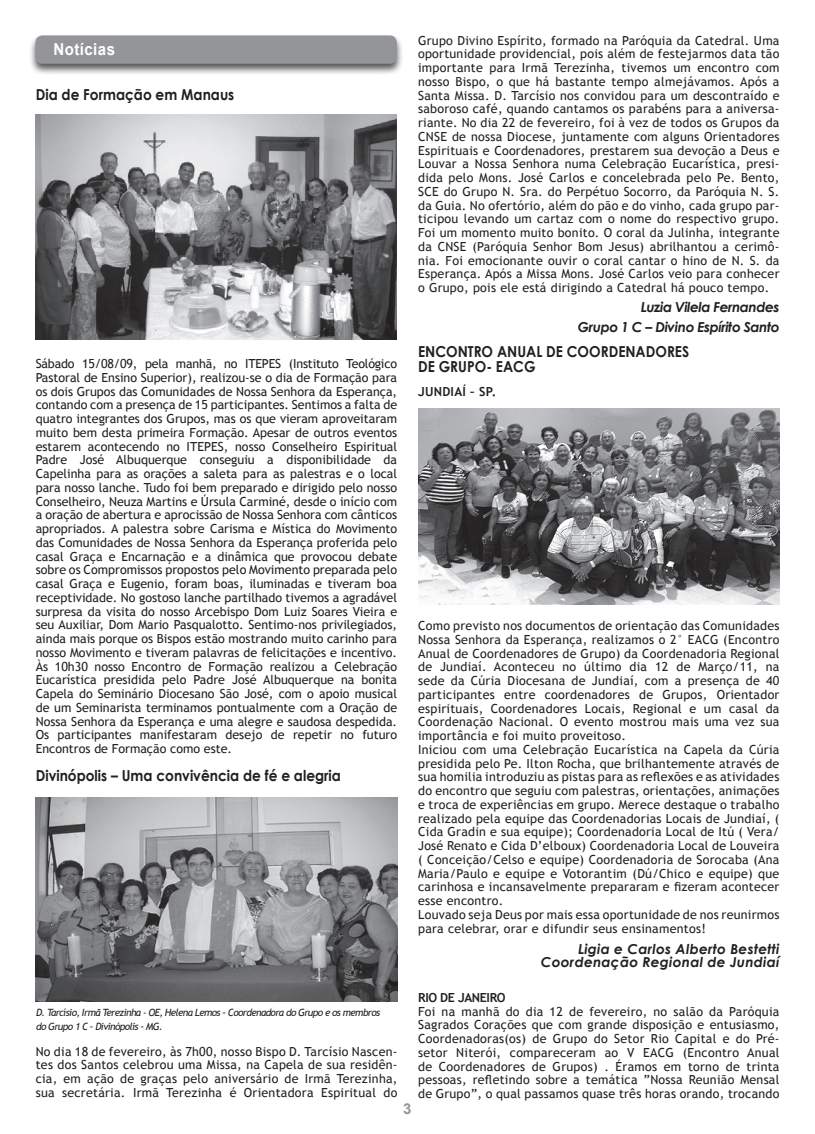
<style>
.page{position:relative;width:815px;height:1134px;background:#fff}
.page>*{position:absolute;margin:0;border:0;box-sizing:border-box;transform-origin:0 0}
.t1{font:700 16.5px "Arial";letter-spacing:.03em;color:#fff;scale:.91 1}
.t2{font:700 15.12px/15px "Century Gothic";color:#231f20;scale:.91 1}
.t3{font:700 15px "Arial";color:#939598}
.Título_3{font:italic 700 13.75px/13.8px "Century Gothic";letter-spacing:.02em;color:#231f20;text-align:right}
.Título_3-2{font:italic 700 13.75px "Century Gothic";letter-spacing:-.03em;color:#231f20}
.t4{font:12.5px/13.8px "Trebuchet MS";letter-spacing:.02em;color:#231f20;text-align:justify}
.Título_3-3{font:700 12.5px "Trebuchet MS";letter-spacing:-.03em;color:#231f20}
.Título_3-4{font:700 12.5px "Trebuchet MS";letter-spacing:.02em;color:#231f20}
.t5{font:italic 10px/13.8px "Trebuchet MS";letter-spacing:-.06em;color:#231f20}
</style>
<div class="page">
<img style="left:35px;top:114px;width:362px;height:225px">
<img style="left:36px;top:798px;width:361px;height:203px">
<div style="left:29px;top:34px;width:375px;height:42px;background:#231f20;opacity:.75"></div>
<div style="left:35px;top:35px;width:362px;height:29px;background:#939598;border-radius:7px"></div>
<img style="left:418px;top:408px;width:362px;height:197px">
<p class="t1" style="left:54px;top:38px;width:69px">Notícias</p>
<p class="t4" style="left:418px;top:34px;width:363px">Grupo Divino Espírito, formado na Paróquia da Catedral. Uma oportunidade providencial, pois além de festejarmos data tão importante para Irmã Terezinha, tivemos um encontro com nosso Bispo, o que há bastante tempo almejávamos. Após a Santa Missa. D. Tarcísio nos convidou para um descontraído e saboroso café, quando cantamos os parabéns para a aniversa&shy;riante. No dia 22 de fevereiro, foi à vez de todos os Grupos da CNSE de nossa Diocese, juntamente com alguns Orientadores Espirituais e Coordenadores, prestarem sua devoção a Deus e Louvar a Nossa Senhora numa Celebração Eucarística, presi&shy;dida pelo Mons. José Carlos e concelebrada pelo Pe. Bento, SCE do Grupo N. Sra. do Perpétuo Socorro, da Paróquia N. S. da Guia. No ofertório, além do pão e do vinho, cada grupo par&shy;ticipou levando um cartaz com o nome do respectivo grupo.<br>Foi um momento muito bonito. O coral da Julinha, integrante da CNSE (Paróquia Senhor Bom Jesus) abrilhantou a cerimô&shy;nia. Foi emocionante ouvir o coral cantar o hino de N. S. da Esperança. Após a Missa Mons. José Carlos veio para conhecer o Grupo, pois ele está dirigindo a Catedral há pouco tempo.</p>
<p class="Título_3-2" style="left:641px;top:297px;width:140px">Luzia Vilela Fernandes</p>
<p class="Título_3-2" style="left:578px;top:317px;width:203px">Grupo 1 C – Divino Espírito Santo</p>
<p class="t2" style="left:418px;top:343px;width:299px">ENCONTRO ANUAL DE COORDENADORES<br>DE GRUPO- EACG</p>
<p class="Título_3-4" style="left:418px;top:384px;width:80px">JUNDIAÍ – SP.</p>
<p class="t2" style="left:36px;top:86px;width:220px">Dia de Formação em Manaus</p>
<p class="t4" style="left:36px;top:357px;width:363px">Sábado 15/08/09, pela manhã, no ITEPES (Instituto Teológico Pastoral de Ensino Superior), realizou-se o dia de Formação para os dois Grupos das Comunidades de Nossa Senhora da Esperança, contando com a presença de 15 participantes. Sentimos a falta de quatro integrantes dos Grupos, mas os que vieram aproveitaram muito bem desta primeira Formação. Apesar de outros eventos estarem acontecendo no ITEPES, nosso Conselheiro Espiritual Padre José Albuquerque conseguiu a disponibilidade da Capelinha para as orações a saleta para as palestras e o local para nosso lanche. Tudo foi bem preparado e dirigido pelo nosso Conselheiro, Neuza Martins e Úrsula Carminé, desde o início com a oração de abertura e aprocissão de Nossa Senhora com cânticos apropriados. A palestra sobre Carisma e Mística do Movimento das Comunidades de Nossa Senhora da Esperança proferida pelo casal Graça e Encarnação e a dinâmica que provocou debate sobre os Compromissos propostos pelo Movimento preparada pelo casal Graça e Eugenio, foram boas, iluminadas e tiveram boa receptividade. No gostoso lanche partilhado tivemos a agradável surpresa da visita do nosso Arcebispo Dom Luiz Soares Vieira e seu Auxiliar, Dom Mario Pasqualotto. Sentimo-nos privilegiados, ainda mais porque os Bispos estão mostrando muito carinho para nosso Movimento e tiveram palavras de felicitações e incentivo.<br>Às 10h30 nosso Encontro de Formação realizou a Celebração Eucarística presidida pelo Padre José Albuquerque na bonita Capela do Seminário Diocesano São José, com o apoio musical de um Seminarista terminamos pontualmente com a Oração de Nossa Senhora da Esperança e uma alegre e saudosa despedida.<br>Os participantes manifestaram desejo de repetir no futuro Encontros de Formação como este.</p>
<p class="t2" style="left:36px;top:767px;width:337px">Divinópolis – Uma convivência de fé e alegria</p>
<p class="t4" style="left:418px;top:619px;width:363px">Como previsto nos documentos de orientação das Comunidades Nossa Senhora da Esperança, realizamos o 2° EACG (Encontro Anual de Coordenadores de Grupo) da Coordenadoria Regional de Jundiaí. Aconteceu no último dia 12 de Março/11, na sede da Cúria Diocesana de Jundiaí, com a presença de 40 participantes entre coordenadores de Grupos, Orientador espirituais, Coordenadores Locais, Regional e um casal da Coordenação Nacional. O evento mostrou mais uma vez sua importância e foi muito proveitoso.</p>
<p class="t4" style="left:418px;top:743px;width:363px">Iniciou com uma Celebração Eucarística na Capela da Cúria presidida pelo Pe. Ilton Rocha, que brilhantemente através de sua homilia introduziu as pistas para as reflexões e as atividades do encontro que seguiu com palestras, orientações, animações e troca de experiências em grupo. Merece destaque o trabalho realizado pela equipe das Coordenadorias Locais de Jundiaí, ( Cida Gradin e sua equipe); Coordenadoria Local de Itú ( Vera/ José Renato e Cida D’elboux) Coordenadoria Local de Louveira ( Conceição/Celso e equipe) Coordenadoria de Sorocaba (Ana Maria/Paulo e equipe e Votorantim (Dú/Chico e equipe) que carinhosa e incansavelmente prepararam e fizeram acontecer esse encontro.</p>
<p class="t4" style="left:418px;top:908px;width:363px">Louvado seja Deus por mais essa oportunidade de nos reunirmos para celebrar, orar e difundir seus ensinamentos!</p>
<p class="Título_3" style="left:541px;top:941px;width:240px">Ligia e Carlos Alberto Bestetti<br>Coordenação Regional de Jundiaí</p>
<p class="Título_3-3" style="left:418px;top:990px;width:89px">RIO DE JANEIRO</p>
<p class="t4" style="left:418px;top:1004px;width:363px">Foi na manhã do dia 12 de fevereiro, no salão da Paróquia Sagrados Corações que com grande disposição e entusiasmo, Coordenadoras(os) de Grupo do Setor Rio Capital e do Pré&shy;setor Niterói, compareceram ao V EACG (Encontro Anual de Coordenadores de Grupos) . Éramos em torno de trinta pessoas, refletindo sobre a temática ”Nossa Reunião Mensal de Grupo”, o qual passamos quase três horas orando, trocando</p>
<p class="t5" style="left:36px;top:1006px;width:346px">D. Tarcísio, Irmã Terezinha - OE, Helena Lemos – Coordenadora do Grupo e os membros do Grupo 1 C – Divinópolis – MG.</p>
<p class="t4" style="left:36px;top:1044px;width:363px">No dia 18 de fevereiro, às 7h00, nosso Bispo D. Tarcísio Nascen&shy;tes dos Santos celebrou uma Missa, na Capela de sua residên&shy;cia, em ação de graças pelo aniversário de Irmã Terezinha, sua secretária. Irmã Terezinha é Orientadora Espiritual do</p>
<p class="t3" style="left:403px;top:1099px;width:10px">3</p>
</div>
